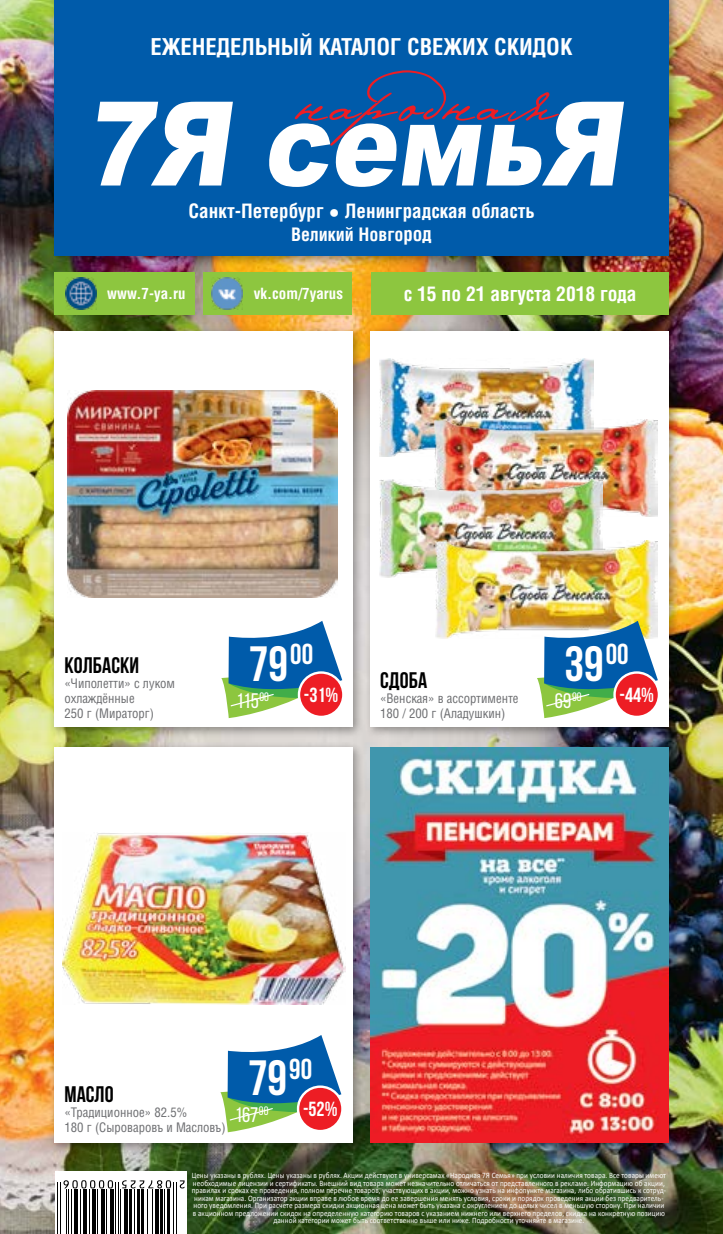
<style>
.page{position:relative;width:723px;height:1234px;background:#fff}
.page>*{position:absolute;margin:0;border:0;box-sizing:border-box;transform-origin:0 0}
.t1{font:700 49.5px "Bebas Neue";color:#fff}
.t2{font:700 22.5px "AG Letterica Condensed C";color:#fff}
.t3{font:700 22.5px "Bebas Neue";color:#000}
.t4{font:21px "Bebas Neue";color:#fff}
.t5{font:700 20.4px "Bebas Neue";color:#fff}
.t6{font:700 19.5px "AG Letterica Condensed C";color:#fff}
.t7{font:700 19.2px "AG Letterica Condensed C";color:#fff}
.t8{font:700 18px "AG Letterica Condensed C";color:#fff}
.t9{font:700 15px "AG Letterica Condensed C";color:#fff}
.t10{font:12.75px/15px "AG Letterica Condensed C";color:#6d6e71}
.t11{font:8.25px/7.5px "Calibri";letter-spacing:.01em;color:#fff;text-align:center;scale:.87 1}
.s1{font-family:"Arial";font-weight:400;font-size:18px}
.s2{font-size:19.2px}
</style>
<div class="page">
<img style="left:0;top:0;width:723px;height:1233px">
<div style="left:366px;top:326px;width:315px;height:411px;background:#000;opacity:.35"></div>
<div style="left:370px;top:331px;width:299px;height:395px;background:#fff"></div>
<div style="left:49px;top:326px;width:315px;height:411px;background:#000;opacity:.35"></div>
<div style="left:54px;top:331px;width:298px;height:395px;background:#fff"></div>
<div style="left:49px;top:742px;width:315px;height:411px;background:#000;opacity:.35"></div>
<div style="left:54px;top:747px;width:298px;height:395px;background:#fff"></div>
<div style="left:203px;top:272px;width:149px;height:43px;background:#8dc63f"></div>
<img style="left:211px;top:278px;width:32px;height:31px">
<div style="left:54px;top:272px;width:140px;height:43px;background:#8dc63f"></div>
<img style="left:65px;top:278px;width:32px;height:31px">
<div style="left:371px;top:272px;width:298px;height:43px;background:#8dc63f"></div>
<div style="left:49px;top:0;width:632px;height:267px;background:#000;opacity:.35"></div>
<div style="left:54px;top:0;width:615px;height:255px;background:#005baa"></div>
<svg style="left:97px;top:102px;width:527px;height:85px;fill:#fff"></svg>
<svg style="left:295px;top:70px;width:264px;height:76px"></svg>
<div style="left:55px;top:1171px;width:132px;height:62px;background:#fff"></div>
<hr style="left:176px;top:1181px;width:1px;height:52px;background:#000">
<hr style="left:173px;top:1181px;width:1px;height:52px;background:#000">
<hr style="left:167px;top:1189px;width:2px;height:44px;background:#000">
<hr style="left:164px;top:1189px;width:1px;height:44px;background:#000">
<hr style="left:160px;top:1189px;width:3px;height:44px;background:#000">
<hr style="left:155px;top:1189px;width:4px;height:44px;background:#000">
<hr style="left:152px;top:1189px;width:1px;height:44px;background:#000">
<hr style="left:147px;top:1189px;width:1px;height:44px;background:#000">
<hr style="left:142px;top:1189px;width:2px;height:44px;background:#000">
<hr style="left:138px;top:1189px;width:2px;height:44px;background:#000">
<hr style="left:134px;top:1189px;width:1px;height:44px;background:#000">
<hr style="left:129px;top:1189px;width:2px;height:44px;background:#000">
<hr style="left:124px;top:1189px;width:3px;height:44px;background:#000">
<hr style="left:120px;top:1189px;width:1px;height:44px;background:#000">
<hr style="left:118px;top:1181px;width:1px;height:52px;background:#000">
<hr style="left:115px;top:1181px;width:1px;height:52px;background:#000">
<hr style="left:110px;top:1189px;width:4px;height:44px;background:#000">
<hr style="left:106px;top:1189px;width:1px;height:44px;background:#000">
<hr style="left:101px;top:1189px;width:4px;height:44px;background:#000">
<hr style="left:97px;top:1189px;width:1px;height:44px;background:#000">
<hr style="left:92px;top:1189px;width:4px;height:44px;background:#000">
<hr style="left:89px;top:1189px;width:1px;height:44px;background:#000">
<hr style="left:84px;top:1189px;width:3px;height:44px;background:#000">
<hr style="left:80px;top:1189px;width:1px;height:44px;background:#000">
<hr style="left:75px;top:1189px;width:3px;height:44px;background:#000">
<hr style="left:71px;top:1189px;width:1px;height:44px;background:#000">
<hr style="left:68px;top:1189px;width:1px;height:44px;background:#000">
<hr style="left:66px;top:1189px;width:1px;height:44px;background:#000">
<hr style="left:60px;top:1181px;width:1px;height:52px;background:#000">
<hr style="left:57px;top:1181px;width:1px;height:52px;background:#000">
<svg style="left:180px;top:1180px;width:5px;height:8px"></svg>
<svg style="left:122px;top:1180px;width:49px;height:8px"></svg>
<svg style="left:63px;top:1180px;width:50px;height:8px"></svg>
<img style="left:370px;top:747px;width:298px;height:395px">
<img style="left:62px;top:833px;width:284px;height:171px">
<img style="left:68px;top:390px;width:270px;height:207px">
<svg style="left:221px;top:621px;width:121px;height:97px"></svg>
<div style="left:297px;top:1085px;width:47px;height:46px;border:2px solid #fff;border-radius:50%"></div>
<svg style="left:220px;top:1035px;width:121px;height:96px"></svg>
<img style="left:380px;top:358px;width:213px;height:98px">
<img style="left:435px;top:419px;width:222px;height:97px">
<img style="left:380px;top:479px;width:222px;height:98px">
<img style="left:436px;top:540px;width:221px;height:98px">
<svg style="left:537px;top:620px;width:121px;height:98px"></svg>
<h2 class="t2" style="left:150px;top:33px;width:421px">еженедельный каталог свежих скидок</h2>
<h3 class="t7" style="left:189px;top:199px;width:347px">Санкт-Петербург <span class="s1">●</span> Ленинградская область</h3>
<h3 class="t8" style="left:291px;top:223px;width:142px">Великий Новго<span class="s2">род</span></h3>
<h3 class="t9" style="left:107px;top:285px;width:80px">www.7-ya.ru</h3>
<h3 class="t9" style="left:254px;top:285px;width:91px">vk.com/7yarus</h3>
<h3 class="t6" style="left:404px;top:282px;width:234px">с 15 по 21 августа 2018 года</h3>
<h2 class="t3" style="left:65px;top:652px;width:76px">Колбаски</h2>
<h3 class="t10" style="left:65px;top:675px;width:112px">«Чиполетти» с луком охлаждённые<br>250 г (Мираторг)</h3>
<h1 class="t1" style="left:249px;top:636px;width:66px">79<sup>00</sup></h1>
<h3 class="t4" style="left:236px;top:688px;width:34px">115<sup>00</sup></h3>
<h3 class="t5" style="left:304px;top:683px;width:36px">-31%</h3>
<h2 class="t3" style="left:380px;top:667px;width:49px">Сдоба</h2>
<h3 class="t10" style="left:380px;top:690px;width:140px">«Венская» в ассортименте<br>180 / 200 г (Аладушкин)</h3>
<h1 class="t1" style="left:564px;top:636px;width:66px">39<sup>00</sup></h1>
<h3 class="t4" style="left:555px;top:688px;width:28px">69<sup>90</sup></h3>
<h3 class="t5" style="left:619px;top:683px;width:36px">-44%</h3>
<h2 class="t3" style="left:65px;top:1081px;width:51px">Масло</h2>
<h3 class="t10" style="left:65px;top:1104px;width:162px">«Традиционное» 82.5%<br>180 г (Сыроваровъ и Масловъ)</h3>
<h1 class="t1" style="left:248px;top:1050px;width:66px">79<sup>90</sup></h1>
<h3 class="t4" style="left:235px;top:1102px;width:35px">167<sup>90</sup></h3>
<h3 class="t5" style="left:303px;top:1097px;width:36px">-52%</h3>
<p class="t11" style="left:192px;top:1171px;width:547px">Цены указаны в рублях. Цены указаны в рублях. Акции действуют в универсамах «Народная 7Я Семья» при условии наличия товара. Все товары имеют необходимые лицензии и сертификаты. Внешний вид товара может незначительно отличаться от представленного в рекламе. Информацию об акции, правилах и сроках ее проведения, полном перечне товаров, участвующих в акции, можно узнать на инфопункте магазина, либо обратившись к сотруд&shy;никам магазина. Организатор акции вправе в любое время до ее завершения менять условия, сроки и порядок проведения акции без предваритель&shy;ного уведомления. При расчете размера скидки акционная цена может быть указана с округлением до целых чисел в меньшую сторону. При наличии в акционном предложении скидок на определенную категорию товаров с указанием нижнего или верхнего пределов, скидка на конкретную позицию данной категории может быть соответственно выше или ниже. Подробности уточняйте в магазине.</p>
</div>
